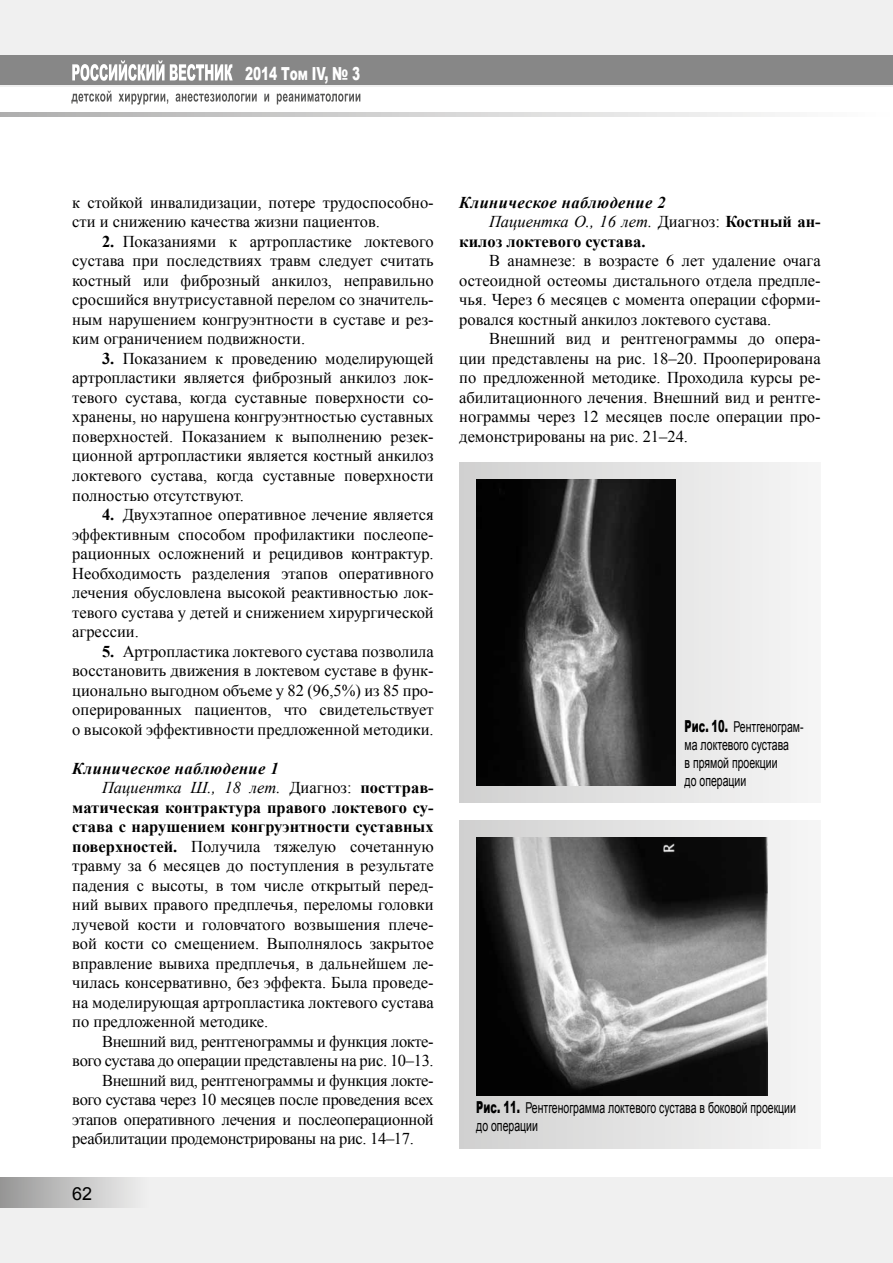
<style>
.page{position:relative;width:893px;height:1263px;background:#fff}
.page>*{position:absolute;margin:0;border:0;box-sizing:border-box;transform-origin:0 0}
.t1{font:900 18px "Arial";letter-spacing:-.005em;color:#fff;scale:.67 1}
.t2{font:18px "Arial";color:#000}
.t3{font:16.5px/19.5px "Times New Roman";color:#000;text-align:justify}
.t4{font:16.5px "Times New Roman";letter-spacing:-.02em;color:#000}
.t5{font:700 16.5px "Times New Roman";color:#000}
.t6{font:italic 16.5px "Times New Roman";color:#000}
.t7{font:italic 700 16.5px "Times New Roman";letter-spacing:.025em;color:#000}
.t8{font:15px/18px "Arial";color:#000;scale:.7 1}
.s1{font-weight:700}
.s2{font-style:normal}
.s3{font-weight:700;font-style:normal}
.s4{font-weight:900;font-size:16.5px}
</style>
<div class="page">
<div style="left:0;top:0;width:893px;height:87px;background:#f0f0f0"></div>
<div style="left:0;top:1178px;width:893px;height:85px;background:#f0f0f0"></div>
<div style="left:0;top:55px;width:893px;height:30px;background:#878787"></div>
<div style="left:0;top:1178px;width:149px;height:30px;background:linear-gradient(to right,#979696,#f1f1f1)"></div>
<svg style="left:0;top:113px;width:775px;height:4px;background:#d1d1d1"></svg>
<svg style="left:71px;top:91px;width:289px;height:14px"></svg>
<svg style="left:72px;top:60px;width:161px;height:21px"></svg>
<div style="left:459px;top:821px;width:362px;height:327px;background:linear-gradient(to right,#c6c6c6,#ededed)"></div>
<img style="left:476px;top:838px;width:292px;height:257px">
<div style="left:459px;top:462px;width:362px;height:341px;background:linear-gradient(to right,#d0d0d0,#f4f4f4)"></div>
<img style="left:476px;top:479px;width:199px;height:307px">
<p class="t1" style="left:245px;top:61px;width:173px">2014 Том IV, № 3</p>
<p class="t3" style="left:72px;top:192px;width:363px">к стойкой инвалидизации, потере трудоспособно&shy;сти и снижению качества жизни пациентов.</p>
<p class="t3" style="left:72px;top:231px;width:363px;text-indent:30px"><span class="s1">2.</span> Показаниями к артропластике локтевого сустава при последствиях травм следует считать костный или фиброзный анкилоз, неправильно сросшийся внутрисуставной перелом со значитель&shy;ным нарушением конгруэнтности в суставе и рез&shy;ким ограничением подвижности.</p>
<p class="t3" style="left:72px;top:348px;width:363px;text-indent:30px"><span class="s1">3.</span> Показанием к проведению моделирующей артропластики является фиброзный анкилоз лок&shy;тевого сустава, когда суставные поверхности со&shy;хранены, но нарушена конгруэнтностью суставных поверхностей. Показанием к выполнению резек&shy;ционной артропластики является костный анкилоз локтевого сустава, когда суставные поверхности полностью отсутствуют.</p>
<p class="t3" style="left:72px;top:504px;width:363px;text-indent:30px"><span class="s1">4.</span> Двухэтапное оперативное лечение является эффективным способом профилактики послеопе&shy;рационных осложнений и рецидивов контрактур.<br>Необходимость разделения этапов оперативного лечения обусловлена высокой реактивностью лок&shy;тевого сустава у детей и снижением хирургической агрессии.</p>
<p class="t3" style="left:72px;top:641px;width:363px;text-indent:30px"><span class="s1">5.</span> Артропластика локтевого сустава позволила восстановить движения в локтевом суставе в функ&shy;ционально выгодном объеме у 82 (96,5%) из 85 про&shy;оперированных пациентов, что свидетельствует о высокой эффективности предложенной методики.</p>
<p class="t7" style="left:72px;top:756px;width:208px">Клиническое наблюдение 1</p>
<p class="t6" style="left:102px;top:776px;width:333px">Пациентка Ш., 18 лет. <span class="s2">Диагноз:</span> <span class="s3">посттрав-</span></p>
<p class="t5" style="left:72px;top:796px;width:363px">матическая контрактура правого локтевого су-</p>
<p class="t5" style="left:72px;top:815px;width:363px">става с нарушением конгруэнтности суставных</p>
<p class="t3" style="left:72px;top:836px;width:363px"><span class="s1">поверхностей.</span> Получила тяжелую сочетанную</p>
<p class="t3" style="left:72px;top:855px;width:363px">травму за 6 месяцев до поступления в результате</p>
<p class="t3" style="left:72px;top:875px;width:363px">падения с высоты, в том числе открытый перед-</p>
<p class="t3" style="left:72px;top:894px;width:363px">ний вывих правого предплечья, переломы головки</p>
<p class="t3" style="left:72px;top:914px;width:363px">лучевой кости и головчатого возвышения плече-</p>
<p class="t3" style="left:72px;top:933px;width:363px">вой кости со смещением. Выполнялось закрытое</p>
<p class="t3" style="left:72px;top:953px;width:363px">вправление вывиха предплечья, в дальнейшем ле-</p>
<p class="t3" style="left:72px;top:972px;width:363px">чилась консервативно, без эффекта. Была проведе-</p>
<p class="t3" style="left:72px;top:992px;width:363px">на моделирующая артропластика локтевого сустава</p>
<p class="t3" style="left:72px;top:1011px;width:198px">по предложенной методике.</p>
<p class="t4" style="left:102px;top:1030px;width:333px">Внешний вид, рентгенограммы и функция локте-</p>
<p class="t4" style="left:72px;top:1049px;width:363px">вого сустава до операции представлены на рис. 10–13.</p>
<p class="t4" style="left:102px;top:1069px;width:333px">Внешний вид, рентгенограммы и функция локте-</p>
<p class="t4" style="left:72px;top:1088px;width:363px">вого сустава через 10 месяцев после проведения всех</p>
<p class="t4" style="left:72px;top:1108px;width:363px">этапов оперативного лечения и послеоперационной</p>
<p class="t4" style="left:72px;top:1127px;width:343px">реабилитации продемонстрированы на рис. 14–17.</p>
<p class="t2" style="left:72px;top:1181px;width:22px">62</p>
<p class="t7" style="left:459px;top:191px;width:208px">Клиническое наблюдение 2</p>
<p class="t6" style="left:489px;top:210px;width:333px">Пациентка О., 16 лет. <span class="s2">Диагноз:</span> <span class="s3">Костный ан-</span></p>
<p class="t5" style="left:459px;top:230px;width:188px">килоз локтевого сустава.</p>
<p class="t3" style="left:459px;top:251px;width:363px;text-indent:30px">В анамнезе: в возрасте 6 лет удаление очага остеоидной остеомы дистального отдела предпле&shy;чья. Через 6 месяцев с момента операции сформи&shy;ровался костный анкилоз локтевого сустава.</p>
<p class="t3" style="left:459px;top:329px;width:363px;text-indent:30px">Внешний вид и рентгенограммы до опера&shy;ции представлены на рис. 18–20. Прооперирована по предложенной методике. Проходила курсы ре&shy;абилитационного лечения. Внешний вид и рентге&shy;нограммы через 12 месяцев после операции про&shy;демонстрированы на рис. 21–24.</p>
<p class="t8" style="left:685px;top:718px;width:172px"><span class="s4">Рис. 10.</span> Рентгенограм&shy;ма локтевого сустава<br>в прямой проекции<br>до операции</p>
<p class="t8" style="left:476px;top:1099px;width:458px"><span class="s4">Рис. 11.</span> Рентгенограмма локтевого сустава в боковой проекции до операции</p>
</div>
